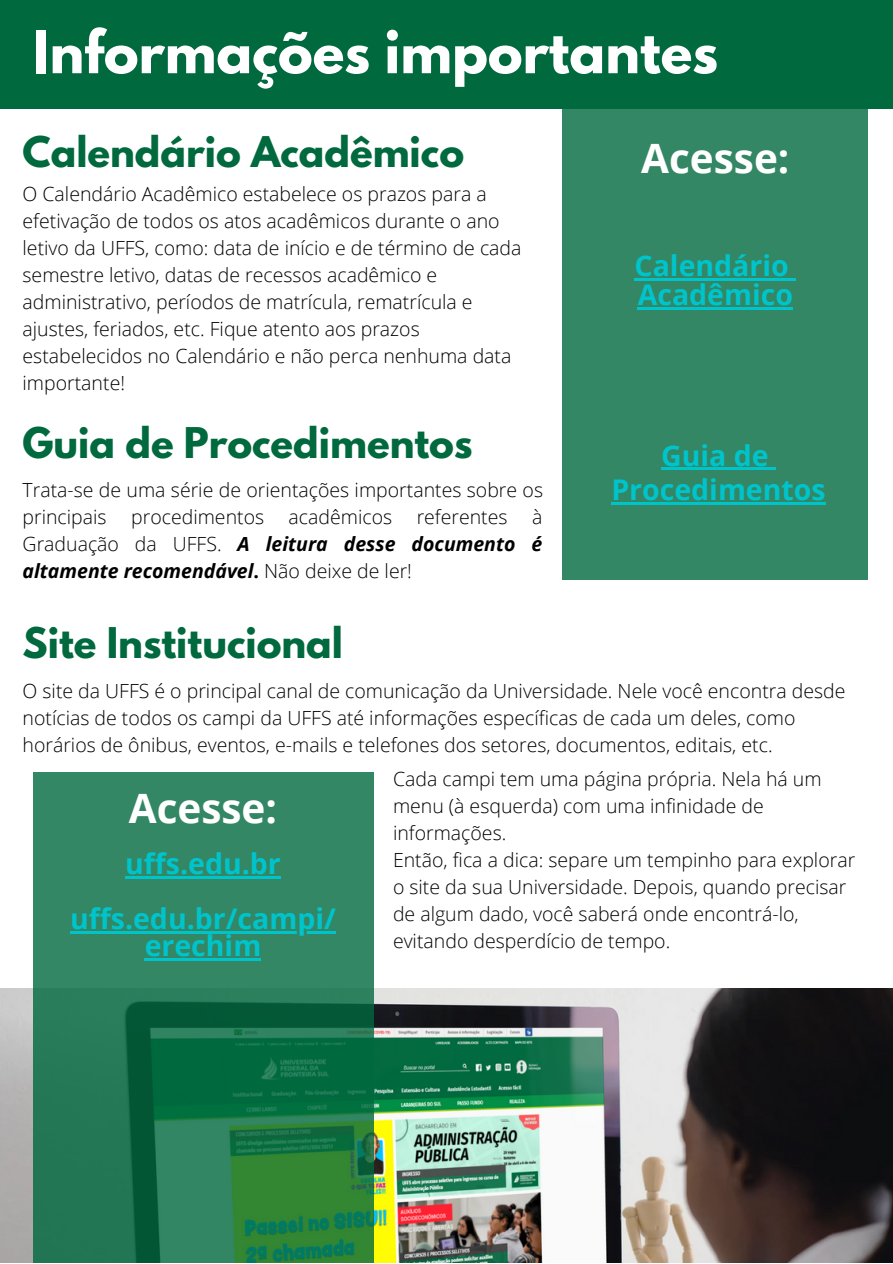
<style>
.page{position:relative;width:893px;height:1264px;background:#fff}
.page>*{position:absolute;margin:0;border:0;box-sizing:border-box;transform-origin:0 0}
.t1{font:700 52.5px "League Spartan";color:#fff}
.t2{font:700 40.5px "Open Sans";color:#fff}
.t3{font:700 37.5px "League Spartan";color:#00693e}
.t4{font:700 28.5px/29.2px "Open Sans";color:#00c4cc}
.t5{font:300 19.5px/27px "Open Sans";color:#000}
.t6{font:italic 700 19.5px/27px "Open Sans";color:#000;text-align:justify}
.s1{font-weight:300;font-style:normal}
.s2{font-style:normal}
</style>
<div class="page">
<div style="left:0;top:0;width:892px;height:109px;background:#00693e"></div>
<img style="left:0;top:988px;width:892px;height:274px">
<svg style="left:33px;top:772px;width:340px;height:490px;fill:#328663"></svg>
<div style="left:562px;top:109px;width:305px;height:471px;background:#338764"></div>
<hr style="left:634px;top:278px;width:154px;height:3px;background:#00c4cc">
<svg style="left:788px;top:278px;width:8px;height:3px"></svg>
<hr style="left:637px;top:308px;width:156px;height:2px;background:#00c4cc">
<hr style="left:661px;top:468px;width:107px;height:2px;background:#00c4cc">
<svg style="left:768px;top:468px;width:8px;height:2px"></svg>
<hr style="left:611px;top:502px;width:214px;height:3px;background:#00c4cc">
<hr style="left:70px;top:931px;width:266px;height:2px;background:#00c4cc">
<hr style="left:145px;top:958px;width:116px;height:2px;background:#00c4cc">
<hr style="left:125px;top:876px;width:156px;height:2px;background:#00c4cc">
<h1 class="t1" style="left:33px;top:26px;width:686px">Informações importantes</h1>
<h3 class="t3" style="left:23px;top:133px;width:443px">Calendário Acadêmico</h3>
<p class="t5" style="left:23px;top:180px;width:500px">O Calendário Acadêmico estabelece os prazos para a efetivação de todos os atos acadêmicos durante o ano letivo da UFFS, como: data de início e de término de cada semestre letivo, datas de recessos acadêmico e administrativo, períodos de matrícula, rematrícula e ajustes, feriados, etc. Fique atento aos prazos estabelecidos no Calendário e não perca nenhuma data importante!</p>
<h3 class="t3" style="left:23px;top:424px;width:451px">Guia de Procedimentos</h3>
<h2 class="t2" style="left:641px;top:130px;width:150px">Acesse:</h2>
<h3 class="t4" style="left:634px;top:250px;width:160px">Calendário<br>Acadêmico</h3>
<h3 class="t4" style="left:661px;top:440px;width:109px">Guia de</h3>
<p class="t5" style="left:23px;top:476px;width:522px">Trata-se de uma série de orientações importantes sobre os</p>
<h3 class="t4" style="left:611px;top:475px;width:216px">Procedimentos</h3>
<p class="t5" style="left:23px;top:503px;width:86px">principais</p>
<p class="t5" style="left:131px;top:503px;width:134px">procedimentos</p>
<p class="t5" style="left:288px;top:503px;width:105px">acadêmicos</p>
<p class="t5" style="left:416px;top:503px;width:92px">referentes</p>
<p class="t6" style="left:23px;top:503px;width:521px;text-indent:509px"><span class="s1">à Graduação da UFFS.</span> A leitura desse documento é altamente recomendável<span class="s2">.</span> <span class="s1">Não deixe de ler!</span></p>
<h3 class="t3" style="left:23px;top:624px;width:322px">Site Institucional</h3>
<p class="t5" style="left:23px;top:677px;width:824px">O site da UFFS é o principal canal de comunicação da Universidade. Nele você encontra desde notícias de todos os campi da UFFS até informações específicas de cada um deles, como horários de ônibus, eventos, e-mails e telefones dos setores, documentos, editais, etc.</p>
<h2 class="t2" style="left:129px;top:779px;width:150px">Acesse:</h2>
<h3 class="t4" style="left:125px;top:848px;width:157px">uffs.edu.br</h3>
<h3 class="t4" style="left:70px;top:904px;width:267px;line-height:27px;text-align:center">uffs.edu.br/campi/ erechim</h3>
<p class="t5" style="left:393px;top:765px;width:464px">Cada campi tem uma página própria. Nela há um menu (à esquerda) com uma infinidade de informações.<br>Então, fica a dica: separe um tempinho para explorar o site da sua Universidade. Depois, quando precisar de algum dado, você saberá onde encontrá-lo, evitando desperdício de tempo.</p>
</div>
